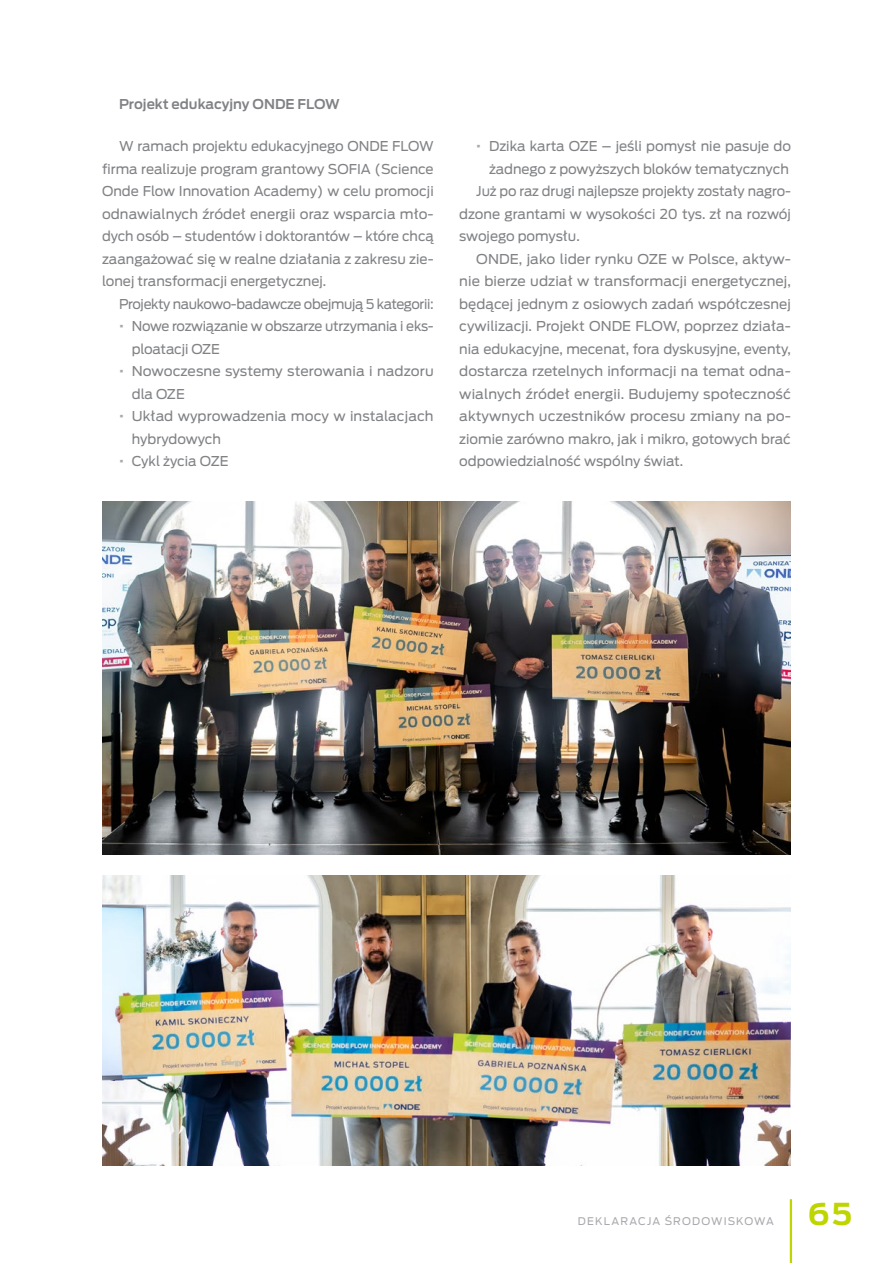
<style>
.page{position:relative;width:893px;height:1263px;background:#fff}
.page>*{position:absolute;margin:0;border:0;box-sizing:border-box;transform-origin:0 0}
.t1{font:700 30px "Ford Antenna";color:#bed500}
.tekst{font:13.5px/22.5px "Ford Antenna";letter-spacing:-.005em;color:#808285}
.tekst-2{font:13.5px "Ford Antenna";letter-spacing:-.03em;color:#808285}
.tekst-3{font:600 13.5px "Ford Antenna";color:#808285}
.t2{font:10.5px "Ford Antenna";letter-spacing:.105em;color:#a8a9ad}
</style>
<div class="page">
<img style="left:102px;top:501px;width:689px;height:353px">
<img style="left:102px;top:875px;width:689px;height:290px">
<hr style="left:790px;top:1199px;width:2px;height:64px;background:#bed500">
<p class="tekst-3" style="left:119px;top:92px;width:222px">Projekt edukacyjny ONDE FLOW</p>
<p class="tekst" style="left:102px;top:133px;width:333px;text-align:justify;text-indent:17px">W ramach projektu edukacyjnego ONDE FLOW firma realizuje program grantowy SOFIA (Science Onde Flow Innovation Academy) w celu promocji odnawialnych źródeł energii oraz wsparcia mło&shy;dych osób – studentów i doktorantów – które chcą zaangażować się w realne działania z zakresu zie&shy;lonej transformacji energetycznej.</p>
<p class="tekst-2" style="left:119px;top:292px;width:316px">Projekty naukowo-badawcze obejmują 5 kategorii:</p>
<p class="tekst" style="left:132px;top:313px;width:303px">Nowe rozwiązanie w obszarze utrzymania i eks&shy;ploatacji OZE</p>
<p class="tekst" style="left:132px;top:358px;width:303px">Nowoczesne systemy sterowania i nadzoru dla OZE</p>
<p class="tekst" style="left:132px;top:403px;width:303px">Układ wyprowadzenia mocy w instalacjach hybrydowych</p>
<p class="tekst" style="left:132px;top:448px;width:98px">Cykl życia OZE</p>
<p class="tekst" style="left:489px;top:133px;width:304px">Dzika karta OZE – jeśli pomysł nie pasuje do żadnego z powyższych bloków tematycznych</p>
<p class="tekst" style="left:459px;top:178px;width:333px;text-align:justify;text-indent:17px">Już po raz drugi najlepsze projekty zostały nagro&shy;dzone grantami w wysokości 20 tys. zł na rozwój swojego pomysłu.</p>
<p class="tekst" style="left:459px;top:246px;width:333px;text-align:justify;text-indent:17px">ONDE, jako lider rynku OZE w Polsce, aktyw&shy;nie bierze udział w transformacji energetycznej, będącej jednym z osiowych zadań współczesnej cywilizacji. Projekt ONDE FLOW, poprzez działa&shy;nia edukacyjne, mecenat, fora dyskusyjne, eventy, dostarcza rzetelnych informacji na temat odna&shy;wialnych źródeł energii. Budujemy społeczność aktywnych uczestników procesu zmiany na po&shy;ziomie zarówno makro, jak i mikro, gotowych brać odpowiedzialność wspólny świat.</p>
<p class="t2" style="left:578px;top:1212px;width:197px">DEKLARACJA ŚRODOWISKOWA</p>
<h1 class="t1" style="left:808px;top:1187px;width:46px">65</h1>
</div>
